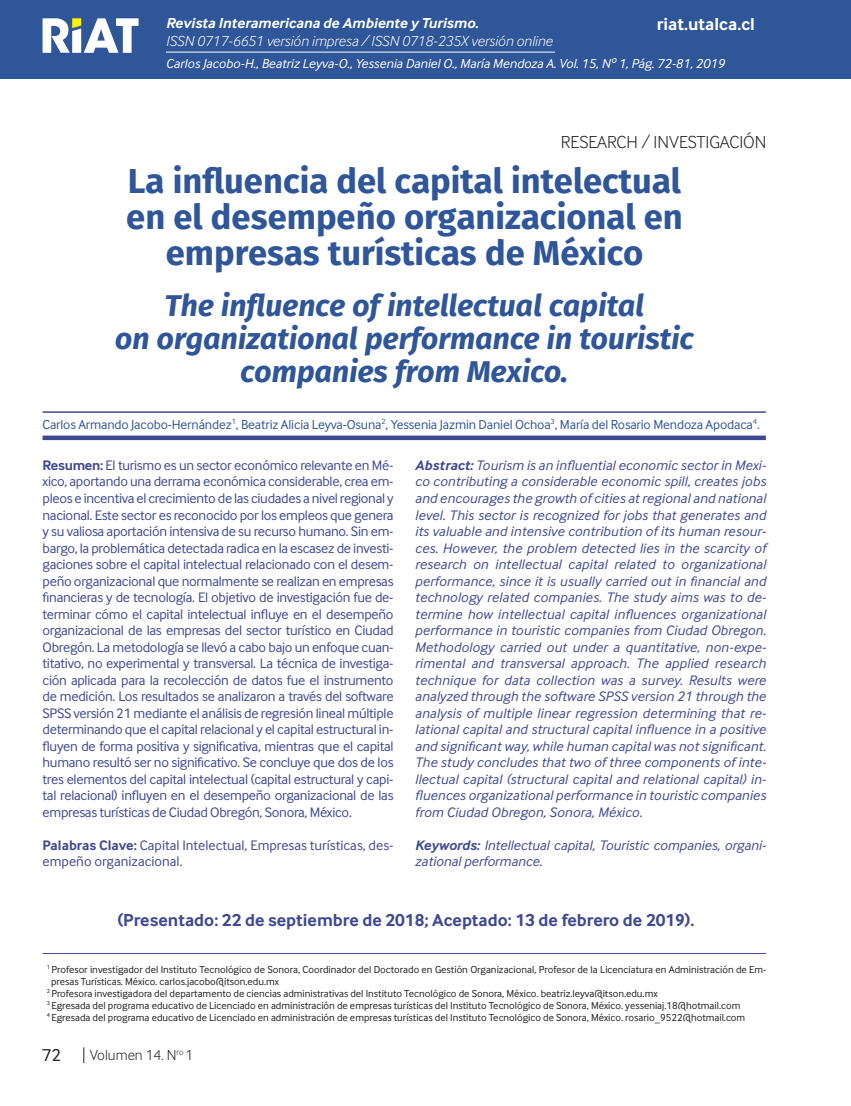
<style>
.page{position:relative;width:851px;height:1106px;background:#fff}
.page>*{position:absolute;margin:0;border:0;box-sizing:border-box;transform-origin:0 0}
.Titulo_Español{font:700 34.5px "Fira Sans OT";color:#2f5699}
.titulo_ingles{font:italic 700 30px/33px "Fira Sans OT";color:#2f5699;text-align:center}
.PRESENTADO{font:700 18px "Inter Face";color:#3f4993}
.RESEARCH{font:300 18px "Inter Face";color:#231f20}
.t1{font:700 18px "Inter Face";color:#fff}
.t2{font:18px "Inter Face";color:#231f20}
.t3{font:italic 300 15px "Inter Face";color:#fff}
.t4{font:italic 700 15px "Inter Face";color:#fff}
.t5{font:300 15px "Inter Face";color:#231f20}
.RESUMEN{font:14.25px/16.5px "Inter Face";color:#3f4993;text-align:justify}
.RESUMEN-2{font:italic 14.25px/16.5px "Inter Face";color:#3f4993;text-align:justify}
.AUTOR{font:13.5px "Inter Face";letter-spacing:-.01em;color:#2f5699}
.Cuño_de_pagina{font:italic 13.5px "Inter Face";color:#fff}
.PIE_DE_PAGINA{font:10.5px/12px "Inter Face";color:#231f20}
.s1{font-weight:700}
</style>
<div class="page">
<div style="left:0;top:0;width:850px;height:79px;background:#2f5699"></div>
<hr style="left:850px;top:0;width:1px;height:79px;background:#2f5699">
<hr style="left:166px;top:52px;width:388px;height:1px;background:#fff">
<svg style="left:43px;top:18px;width:95px;height:35px"></svg>
<svg style="left:83px;top:1047px;width:1px;height:16px"></svg>
<hr style="left:43px;top:411px;width:722px;height:2px;background:#3f4993">
<div style="left:43px;top:435px;width:722px;height:5px;background:#3f4993"></div>
<hr style="left:43px;top:953px;width:722px;height:1px;background:#3f4993">
<p class="t4" style="left:166px;top:15px;width:314px">Revista Interamericana de Ambiente y Turismo.</p>
<p class="t3" style="left:166px;top:33px;width:388px">ISSN 0717-6651 versión impresa / ISSN 0718-235X versión online</p>
<p class="t1" style="left:656px;top:14px;width:99px">riat.utalca.cl</p>
<p class="Cuño_de_pagina" style="left:166px;top:56px;width:560px">Carlos Jacobo-H., Beatriz Leyva-O., Yessenia Daniel O., María Mendoza A. Vol. 15, Nº 1, Pág. 72-81, 2019</p>
<p class="RESEARCH" style="left:560px;top:132px;width:207px">RESEARCH / INVESTIGACIÓN</p>
<p class="Titulo_Español" style="left:128px;top:157px;width:554px">La influencia del capital intelectual</p>
<p class="Titulo_Español" style="left:126px;top:193px;width:558px">en el desempeño organizacional en</p>
<p class="Titulo_Español" style="left:166px;top:229px;width:479px">empresas turísticas de México</p>
<p class="titulo_ingles" style="left:165px;top:291px;width:481px">The influence of intellectual capital</p>
<p class="titulo_ingles" style="left:115px;top:324px;width:580px">on organizational performance in touristic companies from Mexico.</p>
<p class="AUTOR" style="left:43px;top:416px;width:718px">Carlos Armando Jacobo-Hernández<sup>1</sup>, Beatriz Alicia Leyva-Osuna<sup>2</sup>, Yessenia Jazmin Daniel Ochoa<sup>3</sup>, María del Rosario Mendoza Apodaca<sup>4</sup>.</p>
<p class="RESUMEN" style="left:43px;top:457px;width:352px"><span class="s1">Resumen:</span> El turismo es un sector económico relevante en Mé&shy;xico, aportando una derrama económica considerable, crea em&shy;pleos e incentiva el crecimiento de las ciudades a nivel regional y nacional. Este sector es reconocido por los empleos que genera y su valiosa aportación intensiva de su recurso humano. Sin em&shy;bargo, la problemática detectada radica en la escasez de investi&shy;gaciones sobre el capital intelectual relacionado con el desem&shy;peño organizacional que normalmente se realizan en empresas financieras y de tecnología. El objetivo de investigación fue de&shy;terminar cómo el capital intelectual influye en el desempeño organizacional de las empresas del sector turístico en Ciudad Obregón. La metodología se llevó a cabo bajo un enfoque cuan&shy;titativo, no experimental y transversal. La técnica de investiga&shy;ción aplicada para la recolección de datos fue el instrumento de medición. Los resultados se analizaron a través del software SPSS versión 21 mediante el análisis de regresión lineal múltiple determinando que el capital relacional y el capital estructural in&shy;fluyen de forma positiva y significativa, mientras que el capital humano resultó ser no significativo. Se concluye que dos de los tres elementos del capital intelectual (capital estructural y capi&shy;tal relacional) influyen en el desempeño organizacional de las empresas turísticas de Ciudad Obregón, Sonora, México.</p>
<p class="RESUMEN" style="left:43px;top:836px;width:352px"><span class="s1">Palabras Clave:</span> Capital Intelectual, Empresas turísticas, des&shy;empeño organizacional.</p>
<p class="RESUMEN-2" style="left:415px;top:457px;width:353px"><span class="s1">Abstract:</span> Tourism is an influential economic sector in Mexi&shy;co contributing a considerable economic spill, creates jobs and encourages the growth of cities at regional and national level. This sector is recognized for jobs that generates and its valuable and intensive contribution of its human resour&shy;ces. However, the problem detected lies in the scarcity of research on intellectual capital related to organizational performance, since it is usually carried out in financial and technology related companies. The study aims was to de&shy;termine how intellectual capital influences organizational performance in touristic companies from Ciudad Obregon.<br>Methodology carried out under a quantitative, non-expe&shy;rimental and transversal approach. The applied research technique for data collection was a survey. Results were analyzed through the software SPSS version 21 through the analysis of multiple linear regression determining that re&shy;lational capital and structural capital influence in a positive and significant way, while human capital was not significant.<br>The study concludes that two of three components of inte&shy;llectual capital (structural capital and relational capital) in&shy;fluences organizational performance in touristic companies from Ciudad Obregon, Sonora, México.</p>
<p class="RESUMEN-2" style="left:415px;top:836px;width:353px"><span class="s1">Keywords:</span> Intellectual capital, Touristic companies, organi&shy;zational performance.</p>
<p class="PRESENTADO" style="left:117px;top:909px;width:578px">(Presentado: 22 de septiembre de 2018; Aceptado: 13 de febrero de 2019).</p>
<p class="PIE_DE_PAGINA" style="left:51px;top:963px;width:716px;text-indent:-4px"><sup>1</sup> Profesor investigador del Instituto Tecnológico de Sonora, Coordinador del Doctorado en Gestión Organizacional, Profesor de la Licenciatura en Administración de Em&shy;presas Turísticas. México. carlos.jacobo@itson.edu.mx</p>
<p class="PIE_DE_PAGINA" style="left:47px;top:987px;width:612px"><sup>2</sup> Profesora investigadora del departamento de ciencias administrativas del Instituto Tecnológico de Sonora, México. beatriz.leyva@itson.edu.mx</p>
<p class="PIE_DE_PAGINA" style="left:47px;top:999px;width:695px"><sup>3</sup> Egresada del programa educativo de Licenciado en administración de empresas turísticas del Instituto Tecnológico de Sonora, México. yesseniaj.18@hotmail.com</p>
<p class="PIE_DE_PAGINA" style="left:47px;top:1011px;width:699px"><sup>4</sup> Egresada del programa educativo de Licenciado en administración de empresas turísticas del Instituto Tecnológico de Sonora, México. rosario_9522@hotmail.com</p>
<p class="t2" style="left:42px;top:1045px;width:21px">72</p>
<p class="t5" style="left:90px;top:1046px;width:105px">Volumen 14. N<sup>ro</sup> 1</p>
</div>
